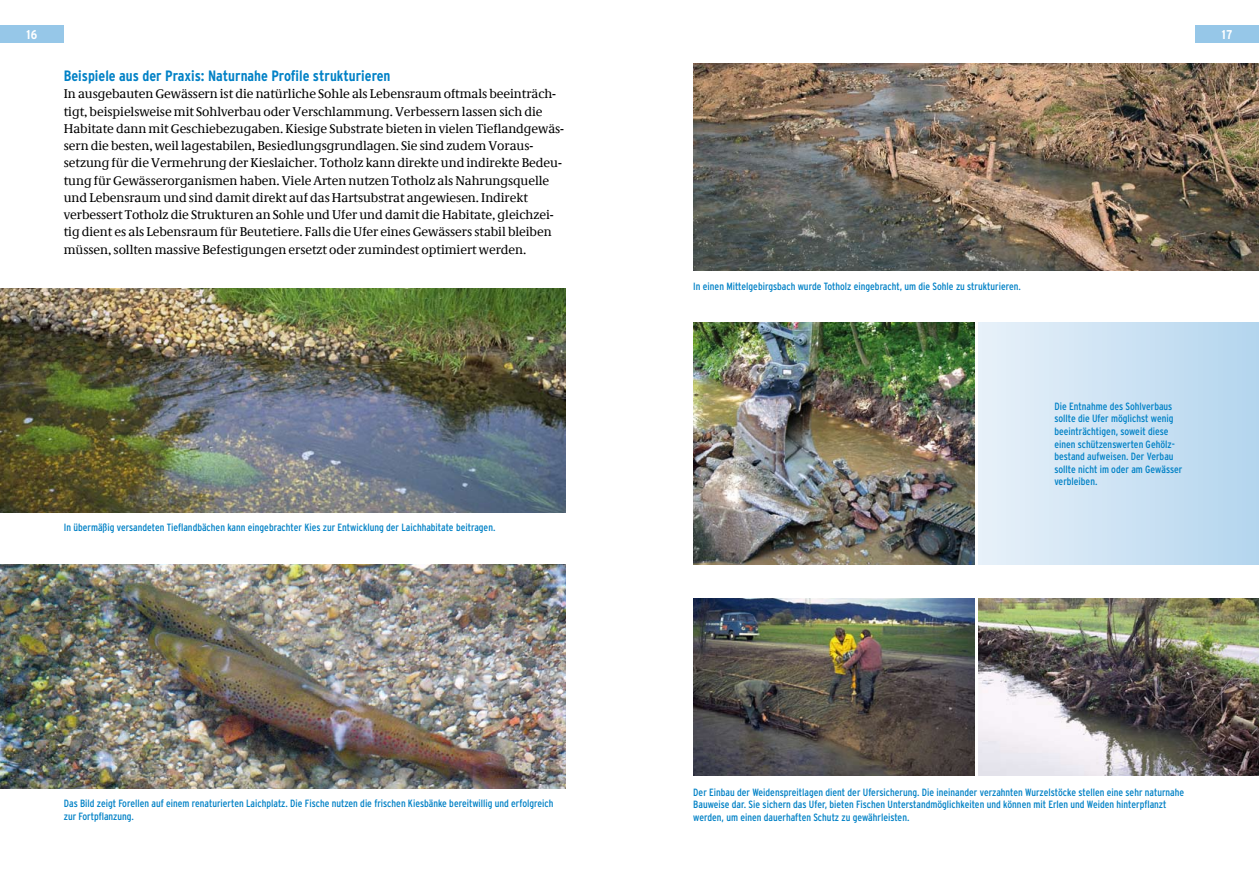
<style>
.page{position:relative;width:1259px;height:893px;background:#fff}
.page>*{position:absolute;margin:0;border:0;box-sizing:border-box;transform-origin:0 0}
.t1{font:700 condensed 15px "Interstate";color:#0081c6}
.t2{font:12.75px/17.2px "Demos Com";letter-spacing:-.005em;color:#000}
.t3{font:700 condensed 12.75px "Interstate";color:#fff}
.t4{font:condensed 10.5px/12.6px "Interstate";color:#0081c6}
</style>
<div class="page">
<div style="left:0;top:26px;width:64px;height:17px;background:#96c7e8"></div>
<div style="left:1195px;top:26px;width:64px;height:17px;background:#96c7e8"></div>
<img style="left:0;top:288px;width:566px;height:224px">
<img style="left:0;top:564px;width:566px;height:224px">
<img style="left:693px;top:64px;width:566px;height:207px">
<img style="left:693px;top:599px;width:281px;height:176px">
<img style="left:978px;top:599px;width:281px;height:176px">
<img style="left:693px;top:323px;width:281px;height:241px">
<div style="left:978px;top:323px;width:281px;height:241px;background:linear-gradient(to right,#e8f1fa,#b3d5ee)"></div>
<p class="t3" style="left:26px;top:28px;width:12px">16</p>
<p class="t3" style="left:1222px;top:28px;width:12px">17</p>
<h1 class="t1" style="left:64px;top:67px;width:328px">Beispiele aus der Praxis: Naturnahe Profile strukturieren</h1>
<p class="t2" style="left:64px;top:86px;width:502px">In ausgebauten Gewässern ist die natürliche Sohle als Lebensraum oftmals beeinträch&shy;tigt, beispielsweise mit Sohlverbau oder Verschlammung. Verbessern lassen sich die Habitate dann mit Geschiebezugaben. Kiesige Substrate bieten in vielen Tieflandgewäs&shy;sern die besten, weil lagestabilen, Besiedlungsgrundlagen. Sie sind zudem Voraus&shy;setzung für die Vermehrung der Kieslaicher. Totholz kann direkte und indirekte Bedeu&shy;tung für Gewässerorganismen haben. Viele Arten nutzen Totholz als Nahrungsquelle und Lebensraum und sind damit direkt auf das Hartsubstrat angewiesen. Indirekt verbessert Totholz die Strukturen an Sohle und Ufer und damit die Habitate, gleichzei&shy;tig dient es als Lebensraum für Beutetiere. Falls die Ufer eines Gewässers stabil bleiben müssen, sollten massive Befestigungen ersetzt oder zumindest optimiert werden.</p>
<p class="t4" style="left:64px;top:521px;width:433px">In übermäßig versandeten Tieflandbächen kann eingebrachter Kies zur Entwicklung der Laichhabitate beitragen.</p>
<p class="t4" style="left:64px;top:797px;width:491px">Das Bild zeigt Forellen auf einem renaturierten Laichplatz. Die Fische nutzen die frischen Kiesbänke bereitwillig und erfolgreich zur Fortpflanzung.</p>
<p class="t4" style="left:693px;top:280px;width:329px">In einen Mittelgebirgsbach wurde Totholz eingebracht, um die Sohle zu strukturieren.</p>
<p class="t4" style="left:1054px;top:400px;width:129px">Die Entnahme des Sohlverbaus sollte die Ufer möglichst wenig beeinträchtigen, soweit diese einen schützenswerten Gehölz&shy;bestand aufweisen. Der Verbau sollte nicht im oder am Gewässer verbleiben.</p>
<p class="t4" style="left:693px;top:785px;width:492px">Der Einbau der Weidenspreitlagen dient der Ufersicherung. Die ineinander verzahnten Wurzelstöcke stellen eine sehr naturnahe<br>Bauweise dar. Sie sichern das Ufer, bieten Fischen Unterstandmöglichkeiten und können mit Erlen und Weiden hinterpflanzt werden, um einen dauerhaften Schutz zu gewährleisten.</p>
</div>
